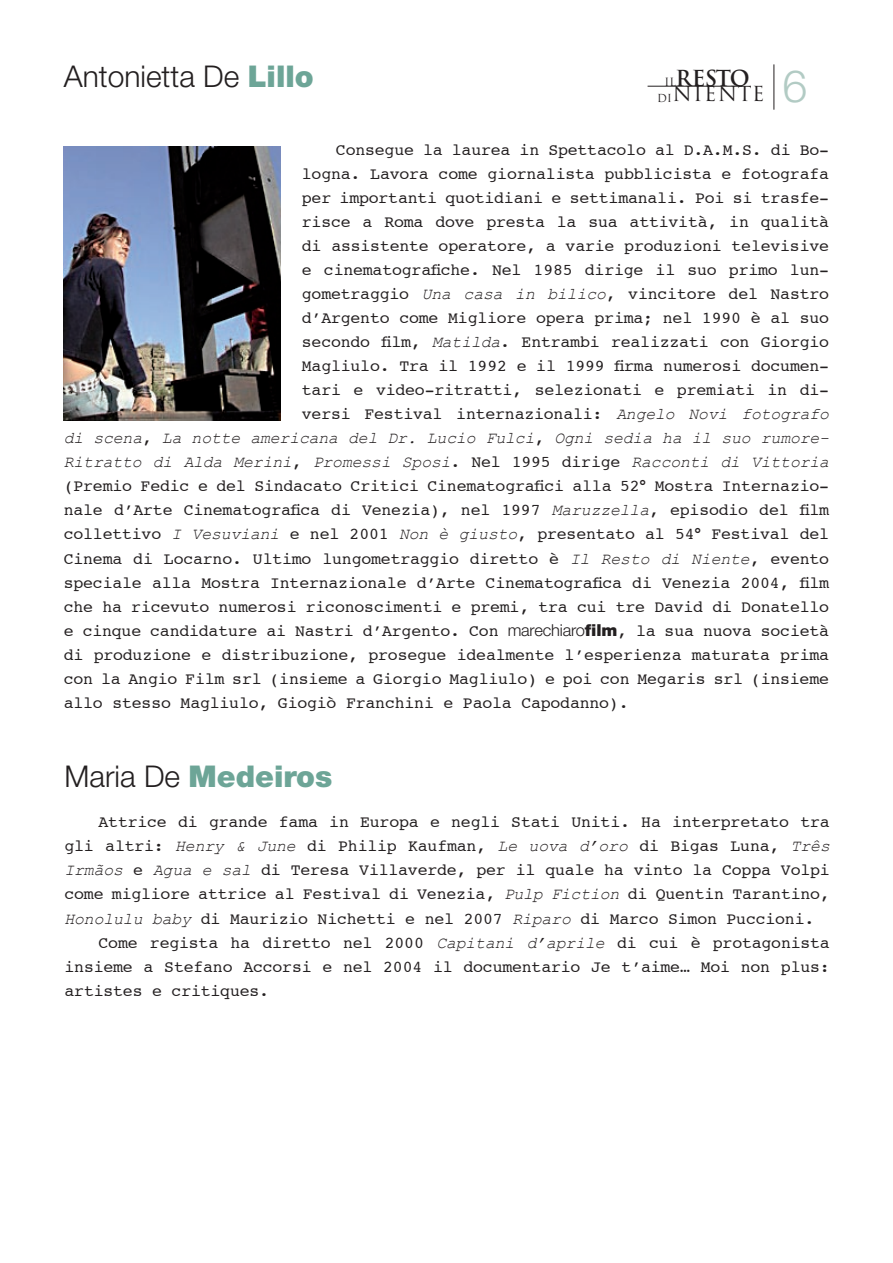
<style>
.page{position:relative;width:893px;height:1263px;background:#fff}
.page>*{position:absolute;margin:0;border:0;box-sizing:border-box;transform-origin:0 0}
.t1{font:300 44.7px "Helvetica Neue";color:#b2cbc4}
.t2{font:300 30px "Helvetica Neue";color:#231f20}
.t3{font:900 30px "Helvetica Neue";color:#6da597}
.t4{font:700 21.45px "Trajan";color:#231f20}
.t5{font:20.1px "Trajan";color:#231f20}
.t6{font:16.5px/24px "Courier";letter-spacing:-.01em;color:#231f20;text-align:justify}
.t7{font:italic 16.5px/24px "Courier New";letter-spacing:-.01em;color:#231f20}
.t8{font:11.1px "Trajan";color:#231f20}
.t9{font:10.8px "Trajan";color:#231f20}
.s1{font-weight:900;color:#6da597}
.s2{font-family:"Courier New";font-style:italic}
.s3{font-family:"Courier";font-style:normal}
.s4{font-family:"Helvetica Neue";font-weight:300}
.s5{font-family:"Helvetica Neue";font-weight:900}
.s6{font-weight:300;color:#231f20}
</style>
<div class="page">
<hr style="left:648px;top:86px;width:94px;height:1px;background:#231f20">
<hr style="left:774px;top:64px;width:1px;height:46px;background:#231f20">
<img style="left:64px;top:147px;width:217px;height:273px">
<h2 class="t2" style="left:64px;top:58px;width:252px">Antonietta De <span class="s1">Lillo</span></h2>
<h3 class="t4" style="left:675px;top:65px;width:16px">RESTO</h3>
<p class="t5" style="left:673px;top:82px;width:93px">NI ENTE</p>
<p class="t8" style="left:664px;top:76px;width:7px">IL</p>
<p class="t9" style="left:657px;top:91px;width:8px">DI</p>
<h1 class="t1" style="left:782px;top:58px;width:26px">6</h1>
<p class="t6" style="left:302px;top:139px;width:529px;text-indent:34px">Consegue la laurea in Spettacolo al D.A.M.S. di Bo&shy;logna. Lavora come giornalista pubblicista e fotografa per importanti quotidiani e settimanali. Poi si trasfe&shy;risce a Roma dove presta la sua attività, in qualità di assistente operatore, a varie produzioni televisive e cinematografiche. Nel 1985 dirige il suo primo lun&shy;gometraggio <span class="s2">Una casa in bilico</span>, vincitore del Nastro d’Argento come Migliore opera prima; nel 1990 è al suo secondo film, <span class="s2">Matilda</span>. Entrambi realizzati con Giorgio Magliulo. Tra il 1992 e il 1999 firma numerosi documen&shy;tari e video-ritratti, selezionati e premiati in di&shy;versi Festival internazionali: <span class="s2">Angelo Novi fotografo</span></p>
<p class="t7" style="left:64px;top:426px;width:767px">di scena<span class="s3">,</span> La notte americana del Dr. Lucio Fulci<span class="s3">,</span> Ogni sedia ha il suo rumore-<br>Ritratto di Alda Merini<span class="s3">,</span> Promessi Sposi<span class="s3">. Nel 1995 dirige</span> Racconti di Vittoria</p>
<p class="t6" style="left:64px;top:476px;width:767px">(Premio Fedic e del Sindacato Critici Cinematografici alla 52° Mostra Internazio&shy;nale d’Arte Cinematografica di Venezia), nel 1997 <span class="s2">Maruzzella</span>, episodio del film collettivo <span class="s2">I Vesuviani</span> e nel 2001 <span class="s2">Non è giusto</span>, presentato al 54° Festival del Cinema di Locarno. Ultimo lungometraggio diretto è <span class="s2">Il Resto di Niente</span>, evento speciale alla Mostra Internazionale d’Arte Cinematografica di Venezia 2004, film che ha ricevuto numerosi riconoscimenti e premi, tra cui tre David di Donatello e cinque candidature ai Nastri d’Argento. Con <span class="s4">marechiaro</span><span class="s5">film</span>, la sua nuova società di produzione e distribuzione, prosegue idealmente l’esperienza maturata prima con la Angio Film srl (insieme a Giorgio Magliulo) e poi con Megaris srl (insieme allo stesso Magliulo, Giogiò Franchini e Paola Capodanno).</p>
<h2 class="t3" style="left:65px;top:758px;width:269px"><span class="s6">Maria De</span> Medeiros</h2>
<p class="t6" style="left:99px;top:812px;width:733px">Attrice di grande fama in Europa e negli Stati Uniti. Ha interpretato tra</p>
<p class="t6" style="left:65px;top:836px;width:767px">gli altri: <span class="s2">Henry &amp; June</span> di Philip Kaufman, <span class="s2">Le uova d’oro</span> di Bigas Luna, <span class="s2">Três</span></p>
<p class="t6" style="left:65px;top:860px;width:767px"><span class="s2">Irmãos</span> e <span class="s2">Agua e sal</span> di Teresa Villaverde, per il quale ha vinto la Coppa Volpi</p>
<p class="t6" style="left:65px;top:884px;width:767px">come migliore attrice al Festival di Venezia, <span class="s2">Pulp Fiction</span> di Quentin Tarantino,</p>
<p class="t6" style="left:65px;top:908px;width:751px"><span class="s2">Honolulu baby</span> di Maurizio Nichetti e nel 2007 <span class="s2">Riparo</span> di Marco Simon Puccioni.</p>
<p class="t6" style="left:99px;top:932px;width:733px">Come regista ha diretto nel 2000 <span class="s2">Capitani d’aprile</span> di cui è protagonista</p>
<p class="t6" style="left:65px;top:956px;width:767px">insieme a Stefano Accorsi e nel 2004 il documentario Je t’aime… Moi non plus:</p>
<p class="t6" style="left:65px;top:980px;width:206px">artistes e critiques.</p>
</div>
